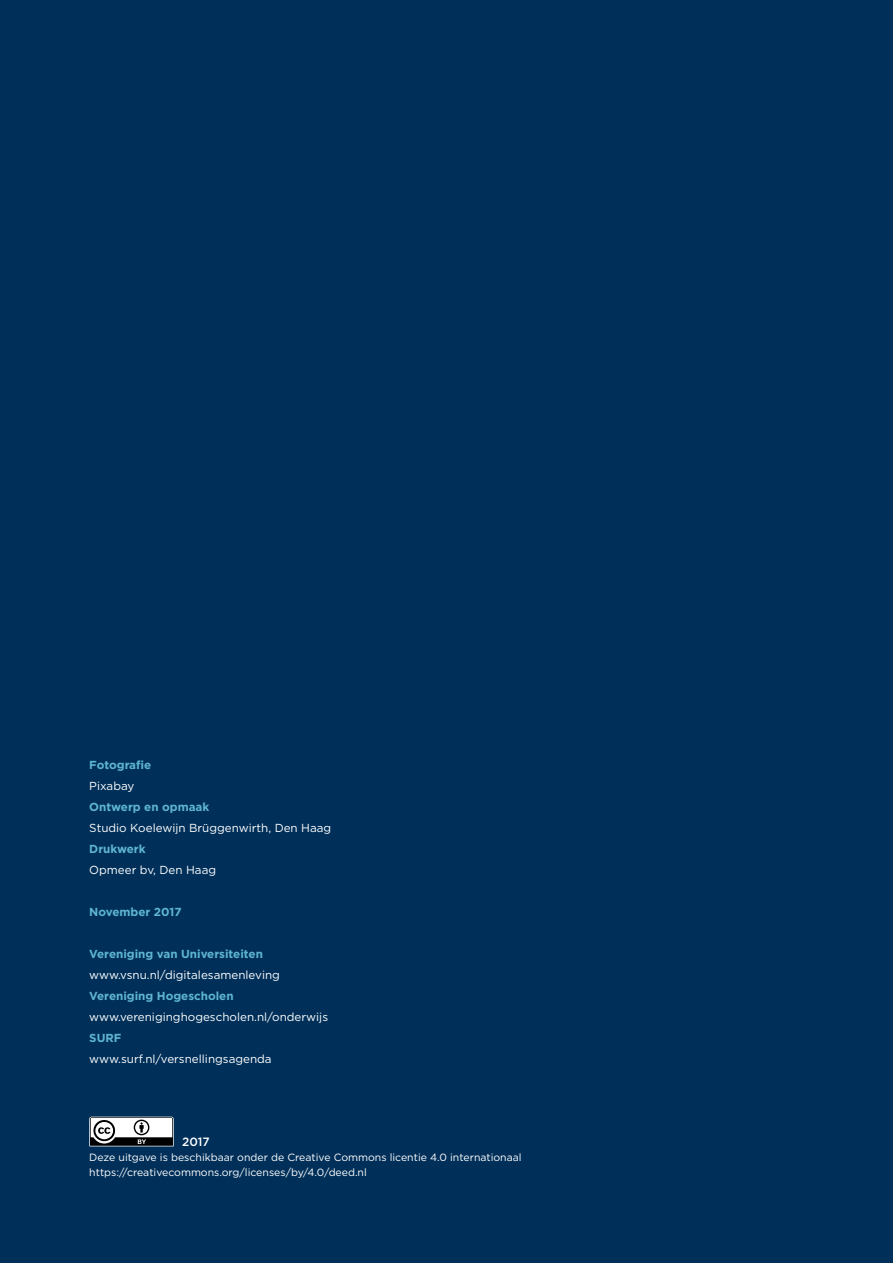
<style>
.page{position:relative;width:893px;height:1263px;background:#00305a}
.page>*{position:absolute;margin:0;border:0;box-sizing:border-box;transform-origin:0 0}
.t1{font:500 12px "Gotham";color:#fff}
.t2{font:11.7px "Gotham";color:#fff}
.t3{font:700 11.7px "Gotham";color:#5fb5d3}
.t4{font:10.5px/15px "Gotham";color:#fff}
</style>
<div class="page">
<svg style="left:89px;top:1116px;width:85px;height:31px;background:#999b9d"></svg>
<p class="t3" style="left:89px;top:757px;width:63px">Fotografie</p>
<p class="t2" style="left:89px;top:779px;width:47px">Pixabay</p>
<p class="t3" style="left:89px;top:799px;width:122px">Ontwerp en opmaak</p>
<p class="t2" style="left:89px;top:821px;width:244px">Studio Koelewijn Brüggenwirth, Den Haag</p>
<p class="t3" style="left:89px;top:841px;width:58px">Drukwerk</p>
<p class="t2" style="left:89px;top:863px;width:128px">Opmeer bv, Den Haag</p>
<p class="t3" style="left:89px;top:904px;width:94px">November 2017</p>
<p class="t3" style="left:89px;top:946px;width:175px">Vereniging van Universiteiten</p>
<p class="t2" style="left:89px;top:968px;width:192px">www.vsnu.nl/digitalesamenleving</p>
<p class="t3" style="left:89px;top:988px;width:146px">Vereniging Hogescholen</p>
<p class="t2" style="left:89px;top:1010px;width:240px">www.vereniginghogescholen.nl/onderwijs</p>
<p class="t3" style="left:89px;top:1030px;width:34px">SURF</p>
<p class="t2" style="left:89px;top:1052px;width:184px">www.surf.nl/versnellingsagenda</p>
<p class="t1" style="left:182px;top:1134px;width:29px">2017</p>
<p class="t4" style="left:89px;top:1149px;width:434px">Deze uitgave is beschikbaar onder de Creative Commons licentie 4.0 internationaal https://creativecommons.org/licenses/by/4.0/deed.nl</p>
</div>
